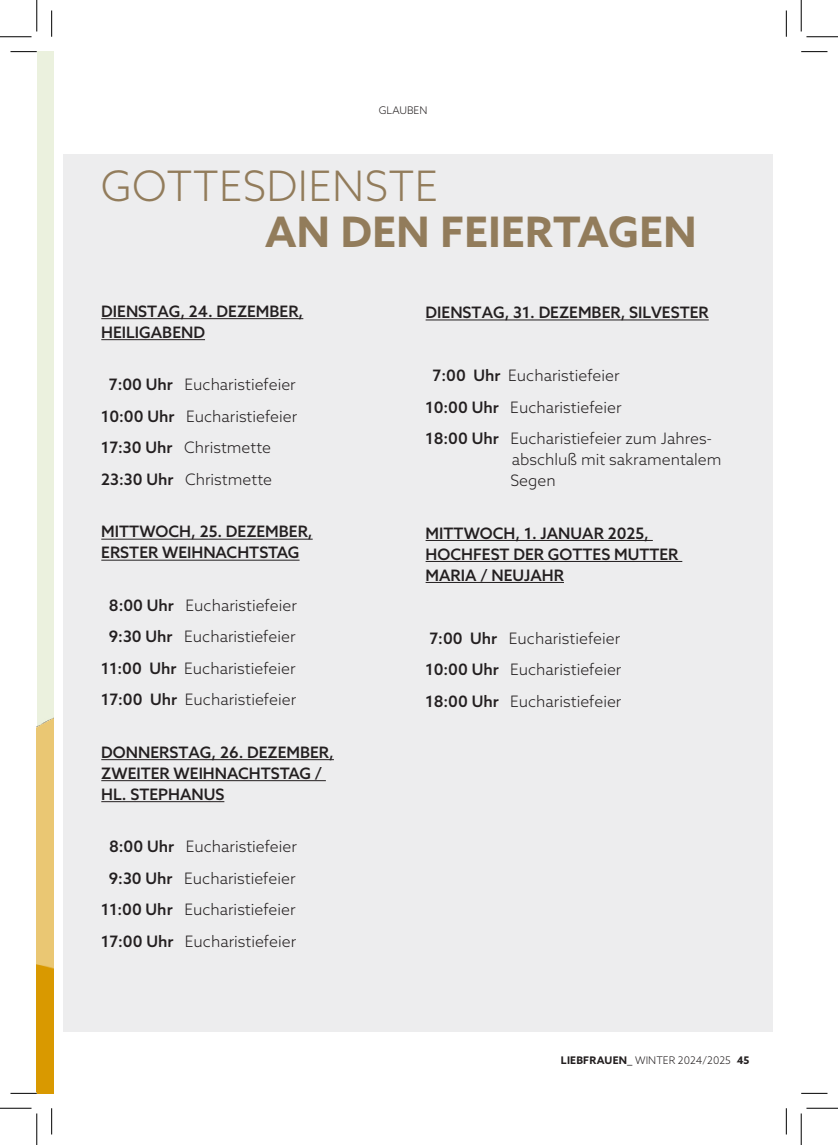
<style>
.page{position:relative;width:838px;height:1145px;background:#fff}
.page>*{position:absolute;margin:0;border:0;box-sizing:border-box;transform-origin:0 0}
.t1{font:700 42px "Azo Sans";letter-spacing:.01em;color:#927c5b}
.t2{font:300 42px "Azo Sans";letter-spacing:.01em;color:#927c5b}
.t3{font:300 15.75px/31.5px "Azo Sans";color:#231f20}
.t4{font:500 15.75px/21px "Azo Sans";color:#231f20}
.t5{font:300 10.5px "Azo Sans";color:#231f20}
.s1{font-weight:500}
.s2{font-weight:700}
</style>
<div class="page">
<div style="left:63px;top:155px;width:709px;height:877px;background:#ededee"></div>
<hr style="left:101px;top:318px;width:202px;height:1px;background:#231f20">
<hr style="left:101px;top:339px;width:104px;height:1px;background:#231f20">
<hr style="left:101px;top:539px;width:212px;height:1px;background:#231f20">
<hr style="left:101px;top:560px;width:198px;height:1px;background:#231f20">
<hr style="left:101px;top:759px;width:233px;height:1px;background:#231f20">
<hr style="left:101px;top:780px;width:225px;height:1px;background:#231f20">
<hr style="left:101px;top:801px;width:123px;height:1px;background:#231f20">
<hr style="left:425px;top:320px;width:283px;height:1px;background:#231f20">
<hr style="left:425px;top:540px;width:227px;height:1px;background:#231f20">
<hr style="left:425px;top:561px;width:257px;height:1px;background:#231f20">
<hr style="left:425px;top:582px;width:139px;height:1px;background:#231f20">
<div style="left:37px;top:51px;width:16px;height:1042px;background:#ebf1de"></div>
<img style="left:37px;top:718px;width:16px;height:375px">
<svg style="left:10px;top:51px;width:27px;height:1px"></svg>
<svg style="left:801px;top:51px;width:26px;height:1px"></svg>
<svg style="left:10px;top:1093px;width:27px;height:1px"></svg>
<svg style="left:801px;top:1093px;width:26px;height:1px"></svg>
<svg style="left:51px;top:10px;width:1px;height:27px"></svg>
<svg style="left:51px;top:1108px;width:1px;height:26px"></svg>
<svg style="left:786px;top:10px;width:1px;height:27px"></svg>
<svg style="left:786px;top:1108px;width:1px;height:26px"></svg>
<hr style="left:0;top:36px;width:32px;height:1px;background:#000">
<hr style="left:806px;top:36px;width:31px;height:1px;background:#000">
<hr style="left:0;top:1108px;width:32px;height:1px;background:#000">
<hr style="left:806px;top:1108px;width:31px;height:1px;background:#000">
<hr style="left:36px;top:0;width:1px;height:31px;background:#000">
<hr style="left:36px;top:1113px;width:1px;height:32px;background:#000">
<hr style="left:800px;top:0;width:1px;height:31px;background:#000">
<hr style="left:800px;top:1113px;width:1px;height:32px;background:#000">
<p class="t5" style="left:379px;top:104px;width:50px">GLAUBEN</p>
<h1 class="t2" style="left:101px;top:159px;width:338px">GOTTESDIENSTE</h1>
<h1 class="t1" style="left:265px;top:204px;width:433px">AN DEN FEIERTAGEN</h1>
<p class="t4" style="left:101px;top:300px;width:203px">DIENSTAG, 24. DEZEMBER,<br>HEILIGABEND</p>
<p class="t3" style="left:101px;top:369px;width:197px;text-indent:8px"><span class="s1">7:00 Uhr</span> Eucharistiefeier<br><span class="s1">10:00 Uhr</span> Eucharistiefeier<br><span class="s1">17:30 Uhr</span> Christmette<br><span class="s1">23:30 Uhr</span> Christmette</p>
<p class="t4" style="left:101px;top:521px;width:213px">MITTWOCH, 25. DEZEMBER,<br>ERSTER WEIHNACHTSTAG</p>
<p class="t3" style="left:101px;top:589px;width:197px;text-align:center"><span class="s1">8:00 Uhr</span> Eucharistiefeier<br><span class="s1">9:30 Uhr</span> Eucharistiefeier<br><span class="s1">11:00 Uhr</span> Eucharistiefeier<br><span class="s1">17:00 Uhr</span> Eucharistiefeier</p>
<p class="t4" style="left:101px;top:741px;width:234px">DONNERSTAG, 26. DEZEMBER,<br>ZWEITER WEIHNACHTSTAG /<br>HL. STEPHANUS</p>
<p class="t3" style="left:101px;top:831px;width:197px;text-align:center"><span class="s1">8:00 Uhr</span> Eucharistiefeier<br><span class="s1">9:30 Uhr</span> Eucharistiefeier<br><span class="s1">11:00 Uhr</span> Eucharistiefeier<br><span class="s1">17:00 Uhr</span> Eucharistiefeier</p>
<p class="t4" style="left:425px;top:302px;width:284px">DIENSTAG, 31. DEZEMBER, SILVESTER</p>
<p class="t3" style="left:425px;top:360px;width:288px;text-indent:7px"><span class="s1">7:00 Uhr</span> Eucharistiefeier<br><span class="s1">10:00 Uhr</span> Eucharistiefeier<br><span class="s1">18:00 Uhr</span> Eucharistiefeier zum Jahres-</p>
<p class="t3" style="left:510px;top:449px;width:212px;line-height:21px">abschluß mit sakramentalem<br>Segen</p>
<p class="t4" style="left:425px;top:522px;width:254px">MITTWOCH, 1. JANUAR 2025,<br>HOCHFEST DER GOTTES MUTTER<br>MARIA / NEUJAHR</p>
<p class="t3" style="left:425px;top:622px;width:197px;text-align:justify"><span class="s1">7:00 Uhr</span> Eucharistiefeier <span class="s1">10:00 Uhr</span> Eucharistiefeier <span class="s1">18:00 Uhr</span> Eucharistiefeier</p>
<p class="t5" style="left:561px;top:1053px;width:190px"><span class="s2">LIEBFRAUEN_</span> WINTER 2024/2025 <span class="s2">45</span></p>
</div>
